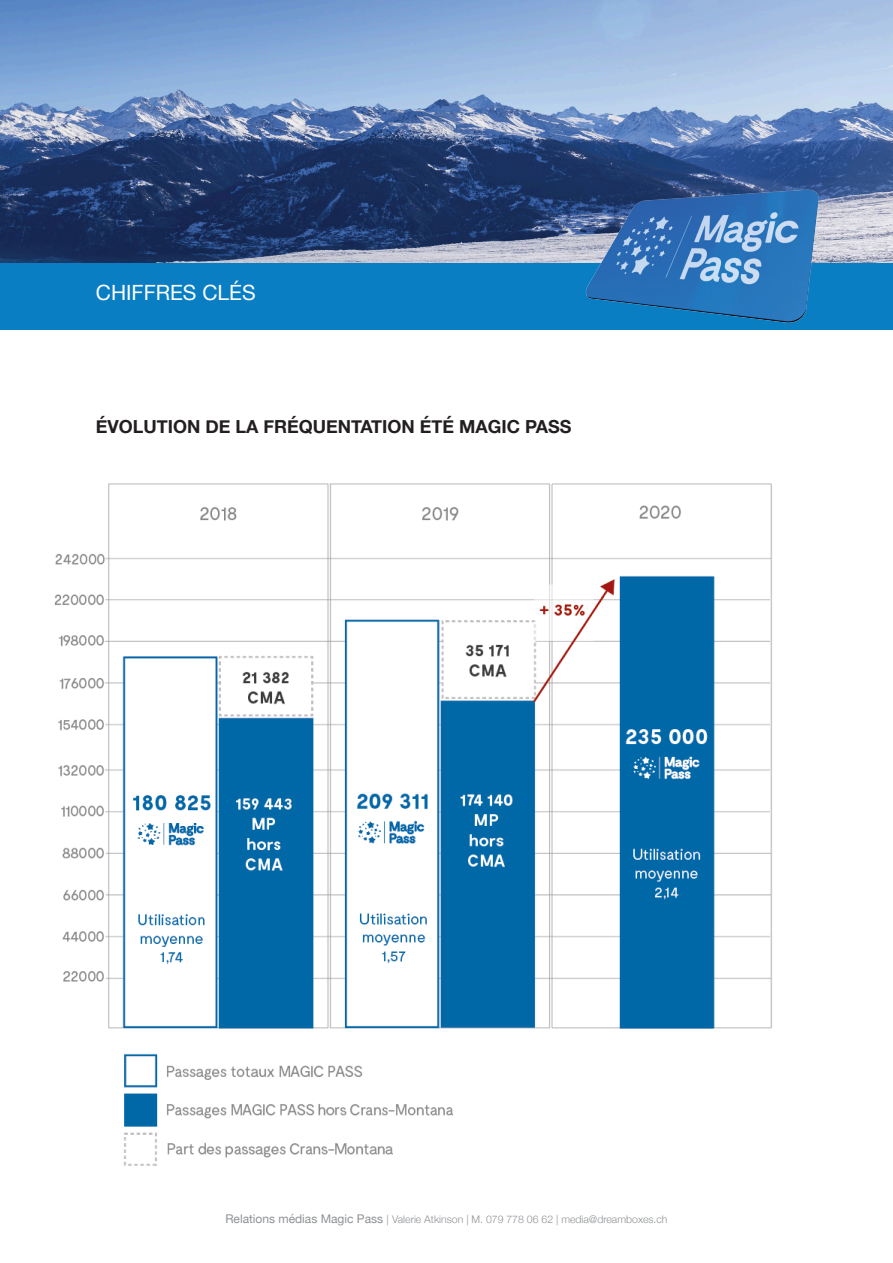
<style>
.page{position:relative;width:893px;height:1263px;background:#fff}
.page>*{position:absolute;margin:0;border:0;box-sizing:border-box;transform-origin:0 0}
.t1{font:21px "Helvetica Neue";color:#fff}
.t2{font:700 18px "Helvetica Neue";color:#231f20}
.t3{font:300 10.5px "Helvetica Neue";color:#8f9194}
.s1{font-weight:400;font-size:12px}
</style>
<div class="page">
<img style="left:0;top:0;width:893px;height:263px">
<div style="left:0;top:263px;width:893px;height:67px;background:#097ec3"></div>
<img style="left:571px;top:165px;width:285px;height:158px">
<img style="left:54px;top:483px;width:718px;height:683px">
<p class="t1" style="left:96px;top:277px;width:161px">CHIFFRES CLÉS</p>
<p class="t2" style="left:96px;top:412px;width:477px">ÉVOLUTION DE LA FRÉQUENTATION ÉTÉ MAGIC PASS</p>
<p class="t3" style="left:225px;top:1210px;width:444px"><span class="s1">Relations médias Magic Pass</span> | Valerie Atkinson | M. 079 778 06 62 | media@dreamboxes.ch</p>
</div>
